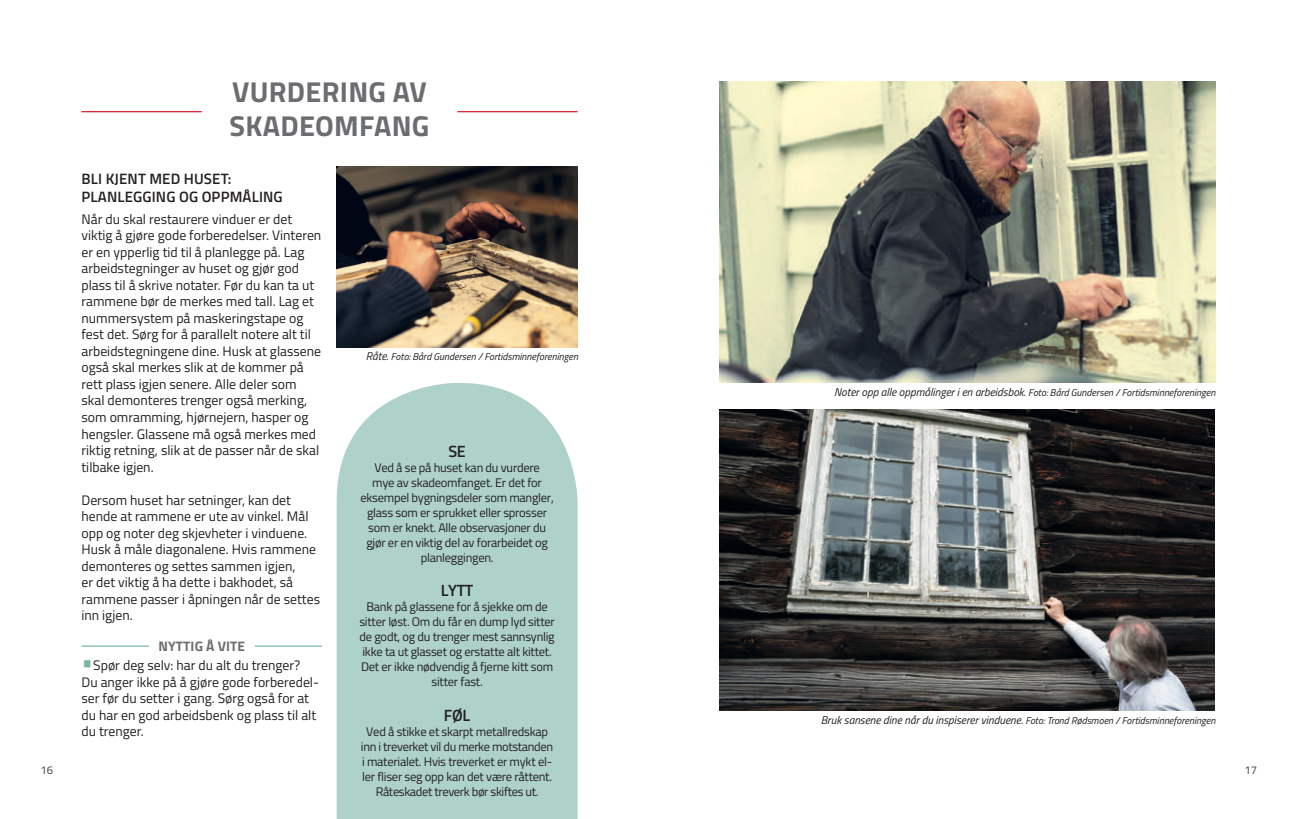
<style>
.page{position:relative;width:1297px;height:819px;background:#fff}
.page>*{position:absolute;margin:0;border:0;box-sizing:border-box;transform-origin:0 0}
.t1{font:700 28.75px/34.5px "Titillium Web";letter-spacing:.01em;color:#6c6d70}
.t2{font:600 16.25px "Titillium Web";letter-spacing:-.02em;color:#231f20}
.t3{font:600 15px/18px "Titillium Web";letter-spacing:.01em;color:#231f20}
.t4{font:13.75px/16.5px "Titillium Web";color:#231f20}
.t5{font:700 13.75px "Titillium Web";letter-spacing:.01em;color:#6c6d70}
.t6{font:12.5px/15px "Titillium Web";letter-spacing:-.02em;color:#231f20;text-align:center}
.t7{font:11.25px "Titillium Web";color:#3e3e3f}
.t8{font:italic 10px "Titillium Web";color:#231f20}
.s1{font-size:11.25px}
.s2{font-size:25px;color:#78b5a5}
</style>
<div class="page">
<div style="left:337px;top:383px;width:241px;height:436px;background:#aed2c9"></div>
<hr style="left:81px;top:111px;width:121px;height:1px;background:#db1e30">
<hr style="left:457px;top:111px;width:121px;height:1px;background:#db1e30">
<hr style="left:255px;top:645px;width:67px;height:1px;background:#78b5a5">
<hr style="left:81px;top:645px;width:68px;height:1px;background:#78b5a5">
<img style="left:337px;top:167px;width:241px;height:180px">
<img style="left:719px;top:81px;width:496px;height:302px">
<img style="left:720px;top:409px;width:495px;height:301px">
<h1 class="t1" style="left:230px;top:74px;width:201px">VURDERING AV<br>SKADEOMFANG</h1>
<p class="t3" style="left:82px;top:169px;width:203px">BLI KJENT MED HUSET:<br>PLANLEGGING OG OPPMÅLING</p>
<p class="t4" style="left:81px;top:210px;width:241px">Når du skal restaurere vinduer er det viktig å gjøre gode forberedelser. Vinteren er en ypperlig tid til å planlegge på. Lag arbeidstegninger av huset og gjør god plass til å skrive notater. Før du kan ta ut rammene bør de merkes med tall. Lag et nummersystem på maskeringstape og fest det. Sørg for å parallelt notere alt til arbeidstegningene dine. Husk at glassene også skal merkes slik at de kommer på rett plass igjen senere. Alle deler som skal demonteres trenger også merking, som omramming, hjørnejern, hasper og hengsler. Glassene må også merkes med riktig retning, slik at de passer når de skal tilbake igjen.</p>
<p class="t4" style="left:81px;top:491px;width:240px">Dersom huset har setninger, kan det hende at rammene er ute av vinkel. Mål opp og noter deg skjevheter i vinduene.<br>Husk å måle diagonalene. Hvis rammene demonteres og settes sammen igjen,<br>er det viktig å ha dette i bakhodet, så rammene passer i åpningen når de settes inn igjen.</p>
<p class="t8" style="left:366px;top:349px;width:214px"><span class="s1">Råte.</span> Foto: Bård Gundersen / Fortidsminneforeningen</p>
<p class="t8" style="left:834px;top:384px;width:383px"><span class="s1">Noter opp alle oppmålinger i en arbeidsbok.</span> Foto: Bård Gundersen / Fortidsminneforeningen</p>
<p class="t2" style="left:448px;top:438px;width:19px">SE</p>
<p class="t6" style="left:360px;top:459px;width:195px">Ved å se på huset kan du vurdere<br>mye av skadeomfanget. Er det for eksempel bygningsdeler som mangler, glass som er sprukket eller sprosser som er knekt. Alle observasjoner du gjør er en viktig del av forarbeidet og planleggingen.</p>
<p class="t2" style="left:441px;top:578px;width:34px">LYTT</p>
<p class="t6" style="left:359px;top:599px;width:197px">Bank på glassene for å sjekke om de sitter løst. Om du får en dump lyd sitter de godt, og du trenger mest sannsynlig ikke ta ut glasset og erstatte alt kittet.<br>Det er ikke nødvendig å fjerne kitt som sitter fast.</p>
<p class="t2" style="left:444px;top:702px;width:28px">FØL</p>
<p class="t6" style="left:361px;top:723px;width:194px">Ved å stikke et skarpt metallredskap inn i treverket vil du merke motstanden i materialet. Hvis treverket er mykt el&shy;ler fliser seg opp kan det være råttent.<br>Råteskadet treverk bør skiftes ut.</p>
<p class="t5" style="left:158px;top:635px;width:88px">NYTTIG Å VITE</p>
<p class="t4" style="left:81px;top:656px;width:239px"><span class="s2">•</span>Spør deg selv: har du alt du trenger?<br>Du anger ikke på å gjøre gode forberedel&shy;ser før du setter i gang. Sørg også for at du har en god arbeidsbenk og plass til alt du trenger.</p>
<p class="t8" style="left:821px;top:712px;width:396px"><span class="s1">Bruk sansene dine når du inspiserer vinduene.</span> Foto: Trond Rødsmoen / Fortidsminneforeningen</p>
<p class="t7" style="left:41px;top:761px;width:14px">16</p>
<p class="t7" style="left:1244px;top:761px;width:14px">17</p>
</div>
